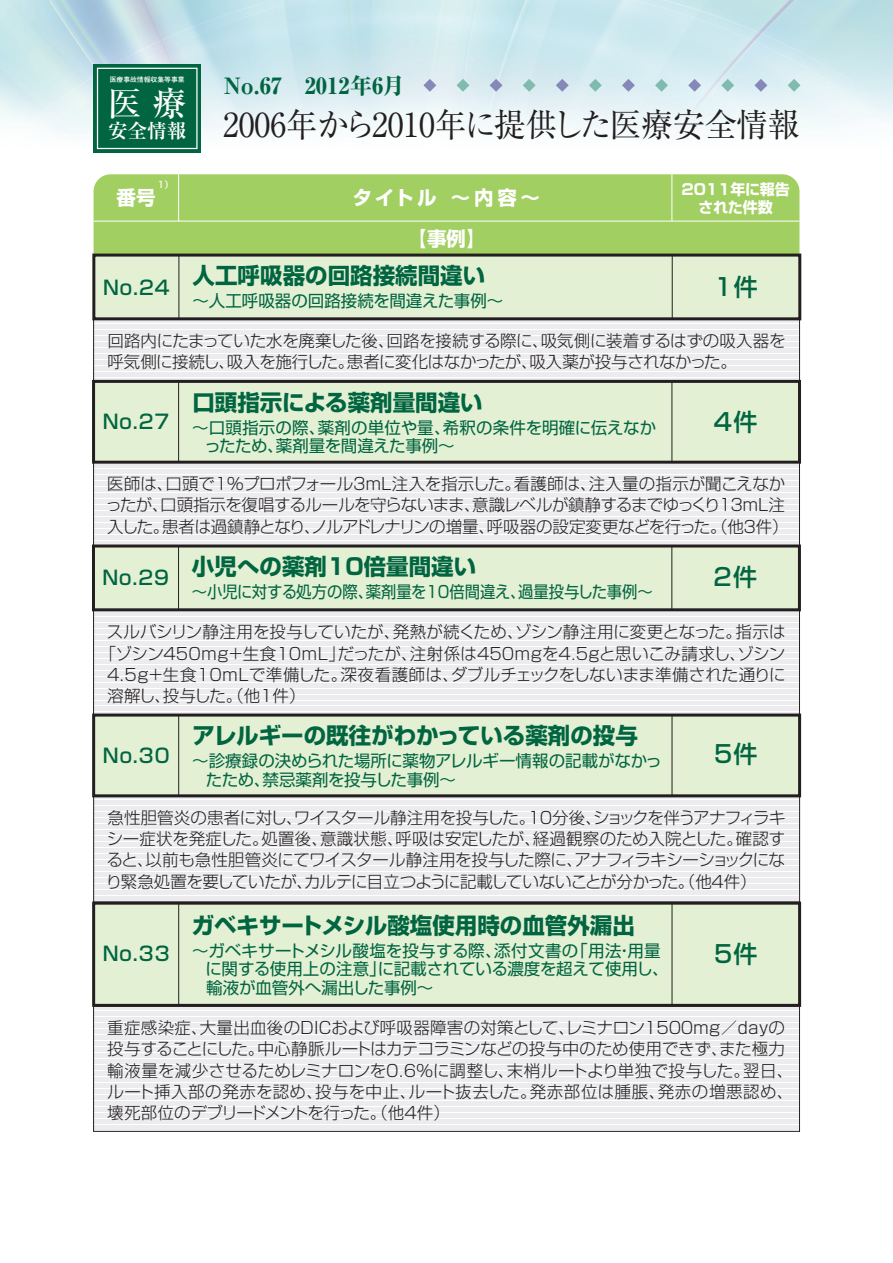
<style>
.page{position:relative;width:893px;height:1263px;background:#fff}
.page>*{position:absolute;margin:0;border:0;box-sizing:border-box;transform-origin:0 0}
.t1{font:33.75px "Ryumin Pro Medium 90 msp RKSJ H";color:#fff}
.t2{font:33px "Ryumin Pro Regular 90 msp RKSJ H";letter-spacing:-.005em;color:#231f20;scale:.96 1}
.t3{font:24px "Shin Go Pro Medium 90 msp RKSJ H";letter-spacing:.05em;color:#006540}
.t4{font:22.5px "Shin Go Pro Bold 90 msp RKSJ H";color:#006540}
.t5{font:22.5px "Ryumin Pro Heavy 90 msp RKSJ H";color:#006540}
.t6{font:19.5px "Shin Go Pro Medium 90 msp RKSJ H";letter-spacing:.05em;color:#006540}
.t7{font:19.5px/40.5px "Shin Go Pro Bold 90 msp RKSJ H";letter-spacing:.07em;color:#fff;text-align:center}
.t8{font:19.5px "Ryumin Pro Bold 90 msp RKSJ H";color:#fff}
.t9{font:16.5px/21.3px "Shin Go Pro Light 90 msp RKSJ H";letter-spacing:-.025em;color:#231f20}
.t10{font:16.5px/21.3px "Shin Go Pro Light 90 msp RKSJ H";color:#231f20}
.t11{font:16.5px/18.5px "Shin Go Pro Regular 90 msp RKSJ H";color:#006540}
.t12{font:16.5px "Shin Go Pro Light 90 msp RKSJ H";letter-spacing:-.09em;color:#231f20}
.t13{font:16.5px "Shin Go Pro Light 90 msp RKSJ H";letter-spacing:-.005em;color:#231f20}
.t14{font:16.5px "Shin Go Pro Regular 90 msp RKSJ H";color:#006540;scale:.93 1}
.t15{font:16.5px "Shin Go Pro Light 90 msp RKSJ H";letter-spacing:-.1em;color:#231f20}
.t16{font:15px/18px "Shin Go Pro Bold 90 msp RKSJ H";color:#fff;text-align:center}
.t17{font:9px "Shin Go Pro Medium 90 msp RKSJ H";color:#fff}
.t18{font:6.75px "Futo Go B101 Pro Bold 90 msp RKSJ H";color:#fff}
</style>
<div class="page">
<img style="left:0;top:0;width:893px;height:1007px">
<svg style="left:95px;top:464px;width:703px;height:81px;fill:#ececee"></svg>
<div style="left:94px;top:610px;width:705px;height:105px;background:linear-gradient(to right,#f2f2f3,#f2f2f3)"></div>
<div style="left:94px;top:174px;width:705px;height:80px;background:#a2cf62"></div>
<hr style="left:94px;top:221px;width:705px;height:1px;background:#fff">
<hr style="left:178px;top:174px;width:1px;height:47px;background:#fff">
<hr style="left:671px;top:174px;width:1px;height:47px;background:#fff">
<svg style="left:94px;top:319px;width:705px;height:62px;fill:#ececee"></svg>
<div style="left:94px;top:255px;width:706px;height:64px;background:#e4f0d4"></div>
<div style="left:92px;top:254px;width:709px;height:66px;border:3px solid #231f20"></div>
<hr style="left:179px;top:255px;width:1px;height:64px;background:#231f20">
<hr style="left:672px;top:255px;width:1px;height:64px;background:#231f20">
<div style="left:93px;top:546px;width:706px;height:64px;background:#e4f0d4"></div>
<div style="left:92px;top:545px;width:709px;height:66px;border:3px solid #231f20"></div>
<hr style="left:178px;top:546px;width:1px;height:64px;background:#231f20">
<hr style="left:671px;top:546px;width:1px;height:64px;background:#231f20">
<svg style="left:456px;top:79px;width:13px;height:13px"></svg>
<svg style="left:490px;top:79px;width:12px;height:13px"></svg>
<svg style="left:423px;top:79px;width:13px;height:13px"></svg>
<svg style="left:523px;top:79px;width:13px;height:13px"></svg>
<svg style="left:556px;top:79px;width:13px;height:13px"></svg>
<svg style="left:589px;top:79px;width:13px;height:13px"></svg>
<svg style="left:622px;top:79px;width:13px;height:13px"></svg>
<svg style="left:655px;top:79px;width:13px;height:13px"></svg>
<svg style="left:688px;top:79px;width:13px;height:13px"></svg>
<svg style="left:721px;top:79px;width:13px;height:13px"></svg>
<svg style="left:754px;top:79px;width:13px;height:13px"></svg>
<svg style="left:787px;top:79px;width:13px;height:13px"></svg>
<div style="left:94px;top:64px;width:107px;height:88px;background:#006540"></div>
<div style="left:97px;top:68px;width:101px;height:81px;border:1px solid #fff"></div>
<div style="left:94px;top:381px;width:705px;height:81px;background:#e4f0d4"></div>
<div style="left:92px;top:380px;width:709px;height:84px;border:3px solid #231f20"></div>
<hr style="left:178px;top:381px;width:1px;height:81px;background:#231f20">
<hr style="left:672px;top:381px;width:1px;height:81px;background:#231f20">
<div style="left:94px;top:796px;width:705px;height:106px;background:linear-gradient(to right,#ececee,#ececee)"></div>
<div style="left:94px;top:715px;width:705px;height:81px;background:#e4f0d4"></div>
<div style="left:92px;top:714px;width:709px;height:83px;border:3px solid #231f20"></div>
<hr style="left:178px;top:715px;width:1px;height:81px;background:#231f20">
<hr style="left:672px;top:715px;width:1px;height:81px;background:#231f20">
<div style="left:94px;top:1006px;width:705px;height:125px;background:linear-gradient(to right,#f2f2f4,#f2f2f4)"></div>
<div style="left:93px;top:1006px;width:707px;height:126px;border:1px solid #231f20"></div>
<div style="left:94px;top:903px;width:705px;height:102px;background:#e4f0d4"></div>
<div style="left:92px;top:902px;width:709px;height:105px;border:3px solid #231f20"></div>
<hr style="left:178px;top:903px;width:1px;height:102px;background:#231f20">
<hr style="left:672px;top:903px;width:1px;height:102px;background:#231f20">
<p class="t18" style="left:110px;top:77px;width:76px">医療事故情報収集等事業</p>
<p class="t5" style="left:224px;top:77px;width:182px">No.67　2012年6月</p>
<p class="t1" style="left:108px;top:90px;width:80px">医 療</p>
<p class="t8" style="left:108px;top:124px;width:80px">安全情報</p>
<p class="t2" style="left:223px;top:112px;width:602px">2006年から2010年に提供した医療安全情報</p>
<p class="t17" style="left:158px;top:181px;width:17px">1）</p>
<p class="t7" style="left:117px;top:180px;width:40px">番号</p>
<p class="t7" style="left:352px;top:180px;width:189px">タイトル ～内容～【事例】</p>
<p class="t16" style="left:681px;top:182px;width:110px">2011年に報告された件数</p>
<p class="t4" style="left:193px;top:267px;width:294px">人工呼吸器の回路接続間違い</p>
<p class="t3" style="left:714px;top:278px;width:45px">1件</p>
<p class="t9" style="left:107px;top:332px;width:680px">回路内にたまっていた水を廃棄した後、回路を接続する際に、吸気側に装着するはずの吸入器を呼気側に接続し、吸入を施行した。患者に変化はなかったが、吸入薬が投与されなかった。</p>
<p class="t6" style="left:103px;top:280px;width:68px">No.24</p>
<p class="t11" style="left:192px;top:294px;width:312px">～人工呼吸器の回路接続を間違えた事例～</p>
<p class="t4" style="left:192px;top:394px;width:292px">口頭指示による薬剤量間違い</p>
<p class="t11" style="left:205px;top:420px;width:453px;text-indent:-12px">～口頭指示の際、薬剤の単位や量、希釈の条件を明確に伝えなかったため、薬剤量を間違えた事例～</p>
<p class="t6" style="left:103px;top:414px;width:68px">No.27</p>
<p class="t3" style="left:714px;top:413px;width:45px">4件</p>
<p class="t9" style="left:106px;top:476px;width:684px">医師は、口頭で１％プロポフォール３ｍＬ注入を指示した。看護師は、注入量の指示が聞こえなかったが、口頭指示を復唱するルールを守らないまま、意識レベルが鎮静するまでゆっくり１３ｍL注入した。患者は過鎮静となり、ノルアドレナリンの増量、呼吸器の設定変更などを行った。（他３件）</p>
<p class="t4" style="left:102px;top:558px;width:375px"><sub>No.29</sub> 小児への薬剤10倍量間違い</p>
<p class="t3" style="left:713px;top:568px;width:45px">2件</p>
<p class="t14" style="left:192px;top:586px;width:497px">～小児に対する処方の際、薬剤量を10倍間違え、過量投与した事例～</p>
<p class="t13" style="left:107px;top:626px;width:680px">スルバシリン静注用を投与していたが、発熱が続くため、ゾシン静注用に変更となった。指示は</p>
<p class="t12" style="left:100px;top:647px;width:687px">「ゾシン４５０ｍｇ＋生食１０ｍL」だったが、注射係は４５０ｍｇを４．５ｇと思いこみ請求し、ゾシン</p>
<p class="t10" style="left:105px;top:666px;width:682px">４．５ｇ＋生食１０ｍLで準備した。深夜看護師は、ダブルチェックをしないまま準備された通りに</p>
<p class="t15" style="left:107px;top:690px;width:200px">溶解し、投与した。（他１件）</p>
<p class="t4" style="left:192px;top:727px;width:447px">アレルギーの既往がわかっている薬剤の投与</p>
<p class="t11" style="left:206px;top:754px;width:458px;text-indent:-14px">～診療録の決められた場所に薬物アレルギー情報の記載がなかったため、禁忌薬剤を投与した事例～</p>
<p class="t9" style="left:106px;top:809px;width:681px;text-align:justify">急性胆管炎の患者に対し、ワイスタール静注用を投与した。１０分後、ショックを伴うアナフィラキシー症状を発症した。処置後、意識状態、呼吸は安定したが、経過観察のため入院とした。確認すると、以前も急性胆管炎にてワイスタール静注用を投与した際に、アナフィラキシーショックになり緊急処置を要していたが、カルテに目立つように記載していないことが分かった。（他４件）</p>
<p class="t6" style="left:103px;top:748px;width:68px">No.30</p>
<p class="t3" style="left:714px;top:745px;width:45px">5件</p>
<p class="t4" style="left:192px;top:917px;width:444px">ガベキサートメシル酸塩使用時の血管外漏出</p>
<p class="t11" style="left:206px;top:944px;width:464px;text-indent:-13px">～ガベキサートメシル酸塩を投与する際、添付文書の「用法・用量に関する使用上の注意」に記載されている濃度を超えて使用し、輸液が血管外へ漏出した事例～</p>
<p class="t6" style="left:103px;top:947px;width:68px">No.33</p>
<p class="t3" style="left:714px;top:945px;width:45px">5件</p>
<p class="t10" style="left:107px;top:1019px;width:687px">重症感染症、大量出血後のＤＩＣおよび呼吸器障害の対策として、レミナロン１５００ｍｇ／ｄａｙの投与することにした。中心静脈ルートはカテコラミンなどの投与中のため使用できず、また極力輸液量を減少させるためレミナロンを０．６％に調整し、末梢ルートより単独で投与した。翌日、ルート挿入部の発赤を認め、投与を中止、ルート抜去した。発赤部位は腫脹、発赤の増悪認め、壊死部位のデブリードメントを行った。（他４件）</p>
</div>
